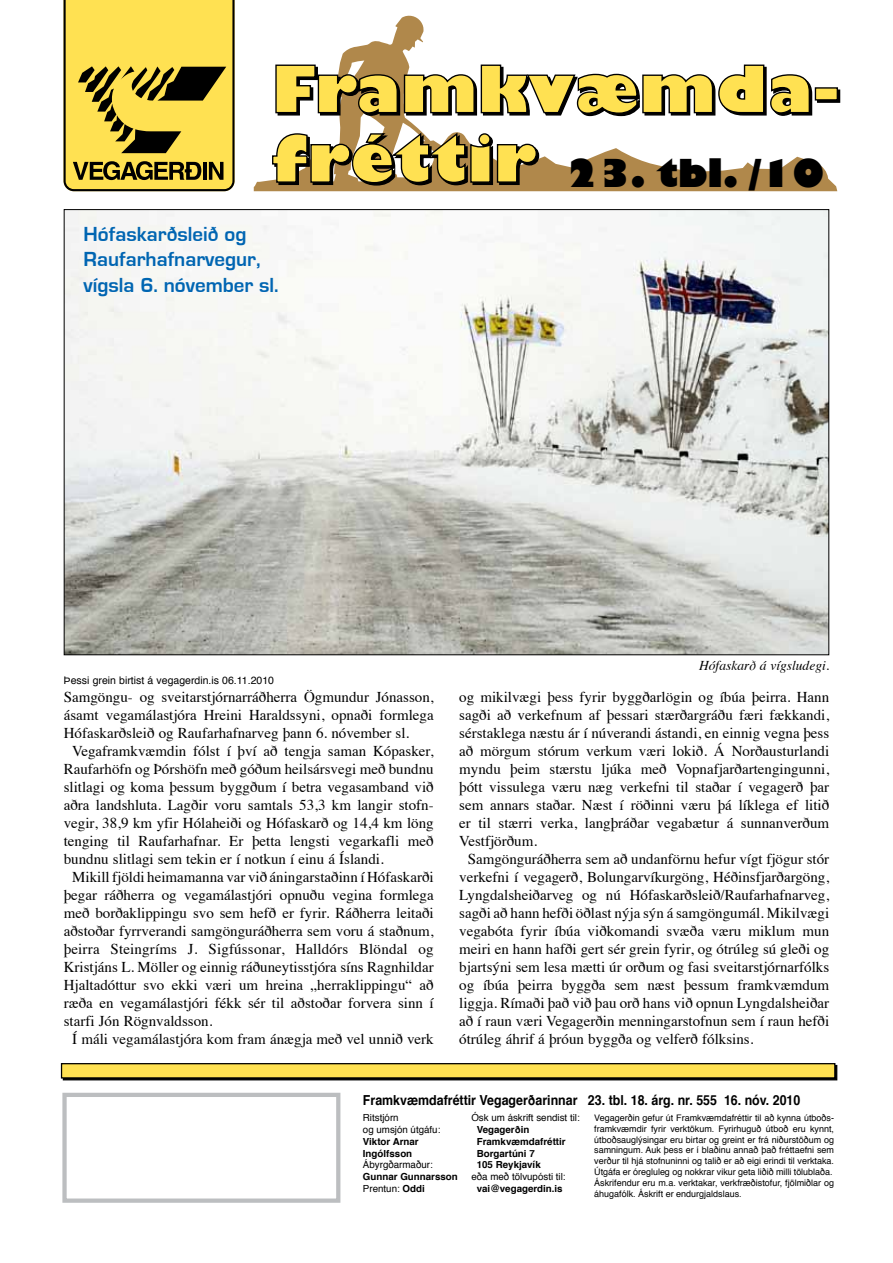
<style>
.page{position:relative;width:893px;height:1263px;background:#fff}
.page>*{position:absolute;margin:0;border:0;box-sizing:border-box;transform-origin:0 0}
.t1{font:800 37.5px "Gill Sans";color:#000}
.t2{font:700 21px/25.2px "Eurostile";color:#0065b2}
.t3{font:15px "Times";color:#000}
.t4{font:700 13.8px "Helvetica";color:#000;scale:.9 1}
.t5{font:italic 13.5px "Times";color:#000}
.t6{font:10.5px "Helvetica";color:#000}
.t7{font:700 9.75px/11.7px "Helvetica";color:#000}
.t8{font:9.75px/11.7px "Helvetica";color:#000}
.t9{font:9px/10.8px "Helvetica";color:#000}
.s1{font-weight:400}
</style>
<div class="page">
<svg style="left:254px;top:15px;width:583px;height:176px"></svg>
<svg style="left:817px;top:89px;width:23px;height:14px"></svg>
<svg style="left:64px;top:0;width:171px;height:191px;background:#cbb341"></svg>
<svg style="left:271px;top:131px;width:269px;height:55px"></svg>
<svg style="left:275px;top:64px;width:538px;height:53px"></svg>
<div style="left:815px;top:87px;width:23px;height:14px;background:#ffe152;border:1px solid #000"></div>
<div style="left:62px;top:1093px;width:278px;height:110px;border:4px solid #bcbec0"></div>
<div style="left:63px;top:1065px;width:774px;height:15px;background:#000"></div>
<div style="left:61px;top:1063px;width:774px;height:15px;background:#ffe152;border:1px solid #000"></div>
<img style="left:66px;top:211px;width:761px;height:442px">
<h2 class="t2" style="left:84px;top:222px;width:197px">Hófaskarðsleið og<br>Raufarhafnarvegur, vígsla 6. nóvember sl.</h2>
<h1 class="t1" style="left:566px;top:149px;width:259px">23. tbl. /10</h1>
<p class="t6" style="left:64px;top:672px;width:212px">Þessi grein birtist á vegagerdin.is 06.11.2010</p>
<p class="t3" style="left:64px;top:683px;width:371px">Samgöngu- og sveitarstjórnarráðherra Ögmundur Jónasson,</p>
<p class="t3" style="left:64px;top:701px;width:371px">ásamt vegamálastjóra Hreini Haraldssyni, opnaði formlega</p>
<p class="t3" style="left:64px;top:719px;width:347px">Hófaskarðsleið og Raufarhafnarveg þann 6. nóvember sl.</p>
<p class="t3" style="left:72px;top:737px;width:363px">Vegaframkvæmdin fólst í því að tengja saman Kópasker,</p>
<p class="t3" style="left:64px;top:755px;width:371px">Raufarhöfn og Þórshöfn með góðum heilsársvegi með bundnu</p>
<p class="t3" style="left:64px;top:773px;width:371px">slitlagi og koma þessum byggðum í betra vegasamband við</p>
<p class="t3" style="left:64px;top:791px;width:370px">aðra landshluta. Lagðir voru samtals 53,3 km langir stofn-</p>
<p class="t3" style="left:64px;top:809px;width:371px">vegir, 38,9 km yfir Hólaheiði og Hófaskarð og 14,4 km löng</p>
<p class="t3" style="left:64px;top:827px;width:371px">tenging til Raufarhafnar. Er þetta lengsti vegarkafli með</p>
<p class="t3" style="left:64px;top:845px;width:321px">bundnu slitlagi sem tekin er í notkun í einu á Íslandi.</p>
<p class="t3" style="left:72px;top:863px;width:363px">Mikill fjöldi heimamanna var við áningarstaðinn í Hófaskarði</p>
<p class="t3" style="left:64px;top:881px;width:371px">þegar ráðherra og vegamálastjóri opnuðu vegina formlega</p>
<p class="t3" style="left:64px;top:899px;width:371px">með borðaklippingu svo sem hefð er fyrir. Ráðherra leitaði</p>
<p class="t3" style="left:64px;top:917px;width:371px">aðstoðar fyrrverandi samgönguráðherra sem voru á staðnum,</p>
<p class="t3" style="left:64px;top:935px;width:371px">þeirra Steingríms J. Sigfússonar, Halldórs Blöndal og</p>
<p class="t3" style="left:64px;top:953px;width:371px">Kristjáns L. Möller og einnig ráðuneytisstjóra síns Ragnhildar</p>
<p class="t3" style="left:64px;top:971px;width:371px">Hjaltadóttur svo ekki væri um hreina „herraklippingu“ að</p>
<p class="t3" style="left:64px;top:989px;width:371px">ræða en vegamálastjóri fékk sér til aðstoðar forvera sinn í</p>
<p class="t3" style="left:64px;top:1007px;width:150px">starfi Jón Rögnvaldsson.</p>
<p class="t3" style="left:72px;top:1025px;width:363px">Í máli vegamálastjóra kom fram ánægja með vel unnið verk</p>
<p class="t5" style="left:699px;top:654px;width:132px">Hófaskarð á vígsludegi.</p>
<p class="t3" style="left:459px;top:683px;width:371px">og mikilvægi þess fyrir byggðarlögin og íbúa þeirra. Hann</p>
<p class="t3" style="left:459px;top:701px;width:371px">sagði að verkefnum af þessari stærðargráðu færi fækkandi,</p>
<p class="t3" style="left:459px;top:719px;width:371px">sérstaklega næstu ár í núverandi ástandi, en einnig vegna þess</p>
<p class="t3" style="left:459px;top:737px;width:371px">að mörgum stórum verkum væri lokið. Á Norðausturlandi</p>
<p class="t3" style="left:459px;top:755px;width:371px">myndu þeim stærstu ljúka með Vopnafjarðartengingunni,</p>
<p class="t3" style="left:459px;top:773px;width:371px">þótt vissulega væru næg verkefni til staðar í vegagerð þar</p>
<p class="t3" style="left:459px;top:791px;width:371px">sem annars staðar. Næst í röðinni væru þá líklega ef litið</p>
<p class="t3" style="left:459px;top:809px;width:371px">er til stærri verka, langþráðar vegabætur á sunnanverðum</p>
<p class="t3" style="left:459px;top:827px;width:79px">Vestfjörðum.</p>
<p class="t3" style="left:468px;top:845px;width:363px">Samgönguráðherra sem að undanförnu hefur vígt fjögur stór</p>
<p class="t3" style="left:459px;top:863px;width:371px">verkefni í vegagerð, Bolungarvíkurgöng, Héðinsfjarðargöng,</p>
<p class="t3" style="left:459px;top:881px;width:371px">Lyngdalsheiðarveg og nú Hófaskarðsleið/Raufarhafnarveg,</p>
<p class="t3" style="left:459px;top:899px;width:371px">sagði að hann hefði öðlast nýja sýn á samgöngumál. Mikilvægi</p>
<p class="t3" style="left:459px;top:917px;width:371px">vegabóta fyrir íbúa viðkomandi svæða væru miklum mun</p>
<p class="t3" style="left:459px;top:935px;width:371px">meiri en hann hafði gert sér grein fyrir, og ótrúleg sú gleði og</p>
<p class="t3" style="left:459px;top:953px;width:371px">bjartsýni sem lesa mætti úr orðum og fasi sveitarstjórnarfólks</p>
<p class="t3" style="left:459px;top:971px;width:371px">og íbúa þeirra byggða sem næst þessum framkvæmdum</p>
<p class="t3" style="left:459px;top:989px;width:371px">liggja. Rímaði það við þau orð hans við opnun Lyngdalsheiðar</p>
<p class="t3" style="left:459px;top:1007px;width:371px">að í raun væri Vegagerðin menningarstofnun sem í raun hefði</p>
<p class="t3" style="left:459px;top:1025px;width:296px">ótrúleg áhrif á þróun byggða og velferð fólksins.</p>
<p class="t4" style="left:363px;top:1089px;width:488px">Framkvæmdafréttir Vegagerðarinnar 23. tbl. 18. árg. nr. 555 16. nóv. 2010</p>
<p class="t8" style="left:363px;top:1112px;width:79px">Ritstjórn<br>og umsjón útgáfu:</p>
<p class="t7" style="left:363px;top:1136px;width:57px">Viktor Arnar<br>Ingólfsson</p>
<p class="t8" style="left:363px;top:1159px;width:71px">Ábyrgðarmaður:</p>
<p class="t7" style="left:363px;top:1171px;width:96px">Gunnar Gunnarsson<br><span class="s1">Prentun:</span> Oddi</p>
<p class="t8" style="left:471px;top:1112px;width:110px">Ósk um áskrift sendist til:</p>
<p class="t7" style="left:477px;top:1124px;width:90px">Vegagerðin<br>Framkvæmdafréttir<br>Borgartúni 7<br>105 Reykjavík</p>
<p class="t8" style="left:471px;top:1171px;width:96px">eða með tölvupósti til:</p>
<p class="t7" style="left:477px;top:1182px;width:87px">vai@vegagerdin.is</p>
<p class="t9" style="left:594px;top:1112px;width:241px">Vegagerðin gefur út Framkvæmdafréttir til að kynna útboðs&shy;framkvæmdir fyrir verktökum. Fyrirhuguð útboð eru kynnt, útboðsauglýsingar eru birtar og greint er frá niðurstöðum og samningum. Auk þess er í blaðinu annað það fréttaefni sem verður til hjá stofnuninni og talið er að eigi erindi til verktaka.<br>Útgáfa er óregluleg og nokkrar vikur geta liðið milli tölublaða.<br>Áskrifendur eru m.a. verktakar, verkfræðistofur, fjölmiðlar og áhugafólk. Áskrift er endurgjaldslaus.</p>
</div>
